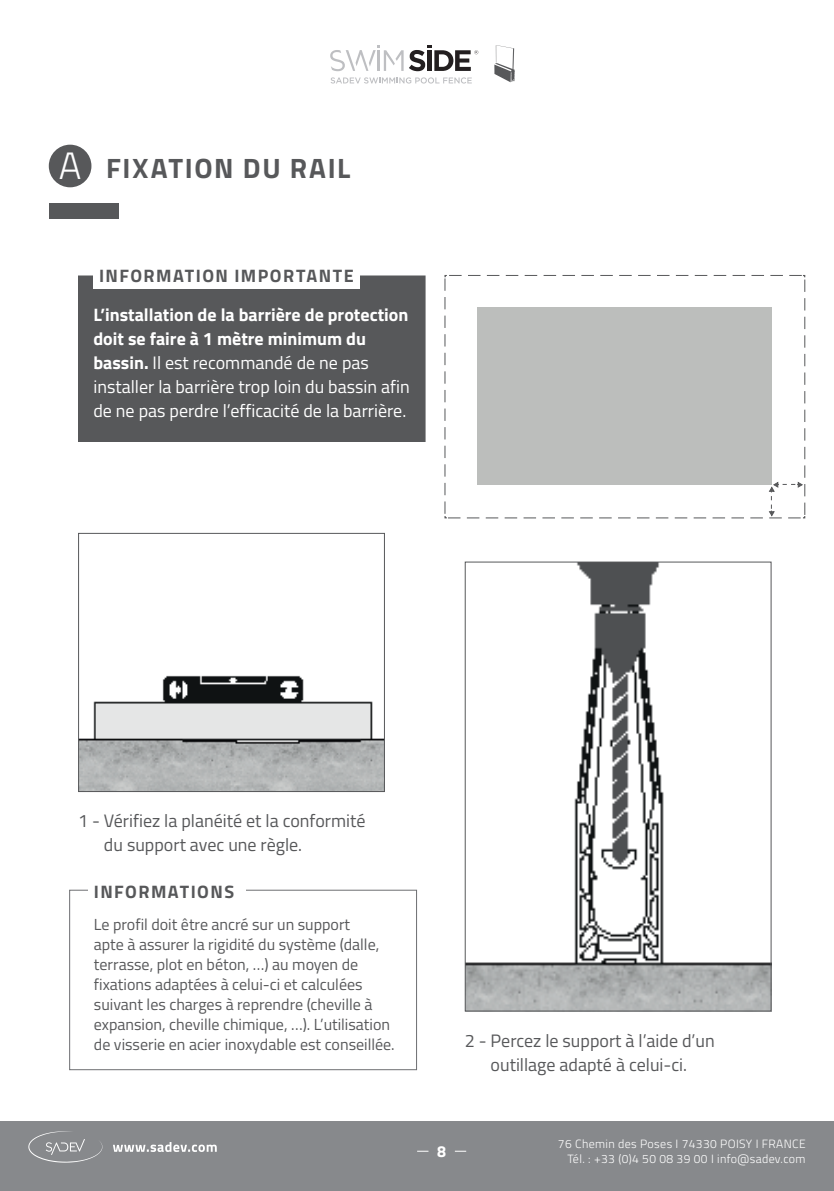
<style>
.page{position:relative;width:834px;height:1191px;background:#fff}
.page>*{position:absolute;margin:0;border:0;box-sizing:border-box;transform-origin:0 0}
.t1{font:700 28px "Titillium Web";letter-spacing:.055em;color:#57585a}
.t2{font:18px/24px "Titillium Web";color:#fff}
.t3{font:18px/24px "Titillium Web";color:#57585a;text-align:center}
.t4{font:700 18px "Titillium Web";letter-spacing:.08em;color:#57585a}
.t5{font:16px/20px "Titillium Web";color:#57585a}
.t6{font:700 16px "Titillium Web";color:#fff}
.t7{font:300 12px/14.4px "Titillium Web";letter-spacing:.03em;color:#fff;text-align:right}
.s1{font-weight:300;font-size:38px;color:#fff}
.s2{font-weight:700}
</style>
<div class="page">
<div style="left:0;top:1121px;width:833px;height:70px;background:#87898c"></div>
<svg style="left:28px;top:1131px;width:74px;height:31px"></svg>
<svg style="left:113px;top:1142px;width:104px;height:10px"></svg>
<svg style="left:494px;top:45px;width:21px;height:37px"></svg>
<svg style="left:330px;top:77px;width:141px;height:7px"></svg>
<svg style="left:330px;top:45px;width:73px;height:26px"></svg>
<svg style="left:409px;top:45px;width:69px;height:26px"></svg>
<div style="left:49px;top:203px;width:69px;height:15px;background:#57585a"></div>
<div style="left:50px;top:145px;width:41px;height:41px;background:#57585a;border-radius:50%"></div>
<div style="left:49px;top:145px;width:42px;height:42px;border:2px solid #57585a;border-radius:50%"></div>
<img style="left:466px;top:563px;width:303px;height:446px">
<div style="left:464px;top:561px;width:307px;height:450px;border:1px solid #57585a"></div>
<div style="left:69px;top:889px;width:348px;height:181px;border:1px solid #6d6e71"></div>
<div style="left:88px;top:878px;width:157px;height:20px;background:#fff"></div>
<div style="left:78px;top:276px;width:347px;height:165px;background:#57585a"></div>
<div style="left:78px;top:275px;width:347px;height:167px;border:1px solid #57585a"></div>
<div style="left:93px;top:266px;width:266px;height:23px;background:#fff"></div>
<img style="left:80px;top:675px;width:303px;height:115px">
<div style="left:78px;top:533px;width:307px;height:259px;border:1px solid #57585a"></div>
<svg style="left:444px;top:275px;width:361px;height:244px"></svg>
<h1 class="t1" style="left:59px;top:152px;width:293px"><span class="s1">A</span> FIXATION DU RAIL</h1>
<p class="t4" style="left:99px;top:265px;width:256px">INFORMATION IMPORTANTE</p>
<p class="t2" style="left:93px;top:303px;width:318px"><span class="s2">L’installation de la barrière de protection doit se faire à 1 mètre minimum du bassin.</span> Il est recommandé de ne pas installer la barrière trop loin du bassin afin de ne pas perdre l’efficacité de la barrière.</p>
<p class="t3" style="left:104px;top:808px;width:263px;text-align:left;text-indent:-26px">1 - Vérifiez la planéité et la conformité du support avec une règle.</p>
<p class="t4" style="left:94px;top:881px;width:142px">INFORMATIONS</p>
<p class="t5" style="left:94px;top:914px;width:302px">Le profil doit être ancré sur un support<br>apte à assurer la rigidité du système (dalle, terrasse, plot en béton, …) au moyen de fixations adaptées à celui-ci et calculées suivant les charges à reprendre (cheville à expansion, cheville chimique, …). L’utilisation de visserie en acier inoxydable est conseillée.</p>
<p class="t3" style="left:464px;top:1028px;width:251px">2 - Percez le support à l’aide d’un outillage adapté à celui-ci.</p>
<p class="t6" style="left:437px;top:1141px;width:10px">8</p>
<p class="t7" style="left:558px;top:1137px;width:249px">76 Chemin des Poses I 74330 POISY I FRANCE<br>Tél. : +33 (0)4 50 08 39 00 I info@sadev.com</p>
</div>
